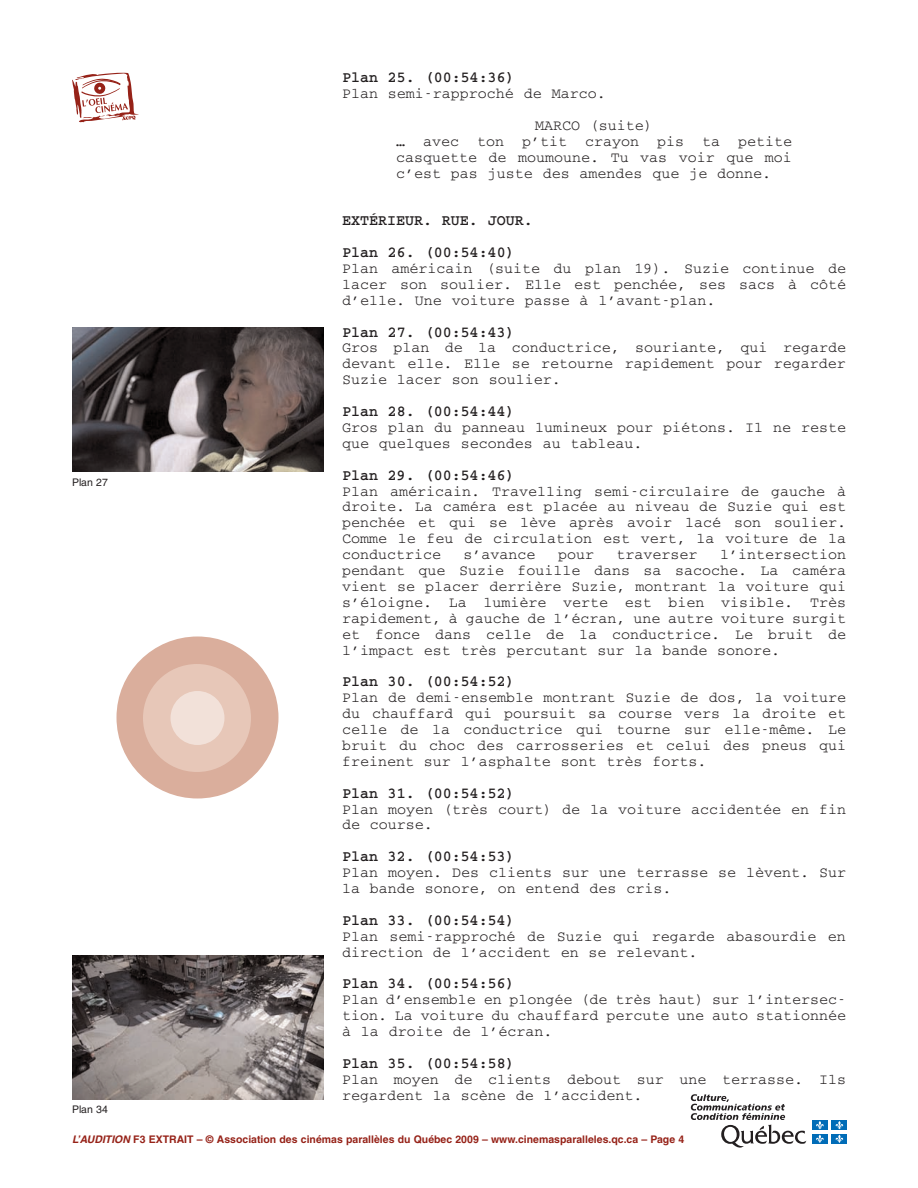
<style>
.page{position:relative;width:918px;height:1188px;background:#fff}
.page>*{position:absolute;margin:0;border:0;box-sizing:border-box;transform-origin:0 0}
.t1{font:15px/15.9px "Courier";color:#231f20;text-align:justify}
.t2{font:700 15px/31.8px "Courier";color:#231f20}
.t3{font:700 10.5px "Helvetica";color:#962218}
.t4{font:10.5px "Helvetica";color:#231f20}
.s1{font-style:italic}
</style>
<div class="page">
<div style="left:117px;top:636px;width:162px;height:162px;background:#daae9c;border-radius:50%"></div>
<div style="left:143px;top:664px;width:108px;height:108px;background:#e7c7b8;border-radius:50%"></div>
<div style="left:171px;top:691px;width:54px;height:54px;background:#f2e1d9;border-radius:50%"></div>
<svg style="left:691px;top:1094px;width:115px;height:54px"></svg>
<div style="left:812px;top:1120px;width:15px;height:10px;background:#006cb7"></div>
<svg style="left:816px;top:1121px;width:8px;height:8px"></svg>
<div style="left:832px;top:1120px;width:15px;height:10px;background:#006cb7"></div>
<svg style="left:835px;top:1121px;width:8px;height:8px"></svg>
<div style="left:812px;top:1134px;width:15px;height:9px;background:#006cb7"></div>
<svg style="left:816px;top:1135px;width:8px;height:8px"></svg>
<div style="left:832px;top:1134px;width:15px;height:9px;background:#006cb7"></div>
<svg style="left:835px;top:1135px;width:8px;height:8px"></svg>
<svg style="left:72px;top:73px;width:67px;height:50px"></svg>
<img style="left:72px;top:328px;width:252px;height:144px">
<img style="left:72px;top:956px;width:252px;height:144px">
<p class="t2" style="left:342px;top:62px;width:174px">Plan 25. (00:54:36)</p>
<p class="t1" style="left:535px;top:78px;width:119px;line-height:31.8px;text-indent:-193px">Plan semi-rapproché de Marco.<br>MARCO (suite)</p>
<p class="t1" style="left:396px;top:134px;width:398px">… avec ton p’tit crayon pis ta petite casquette de moumoune. Tu vas voir que moi c’est pas juste des amendes que je donne.</p>
<p class="t2" style="left:342px;top:206px;width:192px">EXTÉRIEUR. RUE. JOUR.<br>Plan 26. (00:54:40)</p>
<p class="t1" style="left:342px;top:261px;width:506px">Plan américain (suite du plan 19). Suzie continue de lacer son soulier. Elle est penchée, ses sacs à côté d’elle. Une voiture passe à l’avant-plan.</p>
<p class="t2" style="left:342px;top:317px;width:174px">Plan 27. (00:54:43)</p>
<p class="t1" style="left:342px;top:341px;width:506px">Gros plan de la conductrice, souriante, qui regarde devant elle. Elle se retourne rapidement pour regarder Suzie lacer son soulier.</p>
<p class="t2" style="left:342px;top:396px;width:174px">Plan 28. (00:54:44)</p>
<p class="t1" style="left:342px;top:420px;width:506px">Gros plan du panneau lumineux pour piétons. Il ne reste que quelques secondes au tableau.</p>
<p class="t2" style="left:342px;top:460px;width:174px">Plan 29. (00:54:46)</p>
<p class="t1" style="left:342px;top:484px;width:506px">Plan américain. Travelling semi-circulaire de gauche à droite. La caméra est placée au niveau de Suzie qui est penchée et qui se lève après avoir lacé son soulier.<br>Comme le feu de circulation est vert, la voiture de la conductrice</p>
<p class="t4" style="left:72px;top:478px;width:37px">Plan 27</p>
<p class="t1" style="left:342px;top:548px;width:506px;text-indent:378px">l’intersection pendant que Suzie fouille dans sa sacoche. La caméra vient se placer derrière Suzie, montrant la voiture qui s’éloigne. La lumière verte est bien visible. Très rapidement, à gauche de l’écran, une autre voiture surgit et fonce dans celle de la conductrice. Le bruit de l’impact est très percutant sur la bande sonore.</p>
<p class="t2" style="left:342px;top:667px;width:174px">Plan 30. (00:54:52)</p>
<p class="t1" style="left:342px;top:691px;width:506px">Plan de demi-ensemble montrant Suzie de dos, la voiture du chauffard qui poursuit sa course vers la droite et celle de la conductrice qui tourne sur elle-même. Le bruit du choc des carrosseries et celui des pneus qui freinent sur l’asphalte sont très forts.</p>
<p class="t2" style="left:342px;top:778px;width:174px">Plan 31. (00:54:52)</p>
<p class="t1" style="left:342px;top:802px;width:506px">Plan moyen (très court) de la voiture accidentée en fin de course.</p>
<p class="t2" style="left:342px;top:842px;width:174px">Plan 32. (00:54:53)</p>
<p class="t1" style="left:342px;top:866px;width:506px">Plan moyen. Des clients sur une terrasse se lèvent. Sur la bande sonore, on entend des cris.</p>
<p class="t2" style="left:342px;top:905px;width:174px">Plan 33. (00:54:54)</p>
<p class="t1" style="left:342px;top:929px;width:505px">Plan semi-rapproché de Suzie qui regarde abasourdie en direction de l’accident en se relevant.</p>
<p class="t2" style="left:342px;top:969px;width:174px">Plan 34. (00:54:56)</p>
<p class="t1" style="left:342px;top:993px;width:506px">Plan d’ensemble en plongée (de très haut) sur l’intersec&shy;tion. La voiture du chauffard percute une auto stationnée à la droite de l’écran.</p>
<p class="t2" style="left:342px;top:1048px;width:174px">Plan 35. (00:54:58)</p>
<p class="t1" style="left:342px;top:1072px;width:506px">Plan moyen de clients debout sur une terrasse. Ils regardent la scène de l’accident.</p>
<p class="t3" style="left:72px;top:1135px;width:614px"><span class="s1">L’AUDITION</span> F3 EXTRAIT – © Association des cinémas parallèles du Québec 2009 – www.cinemasparalleles.qc.ca – Page 4</p>
<p class="t1" style="left:464px;top:548px;width:74px">s’avance</p>
<p class="t1" style="left:558px;top:548px;width:37px">pour</p>
<p class="t1" style="left:617px;top:548px;width:83px">traverser</p>
<p class="t4" style="left:72px;top:1106px;width:37px">Plan 34</p>
</div>
